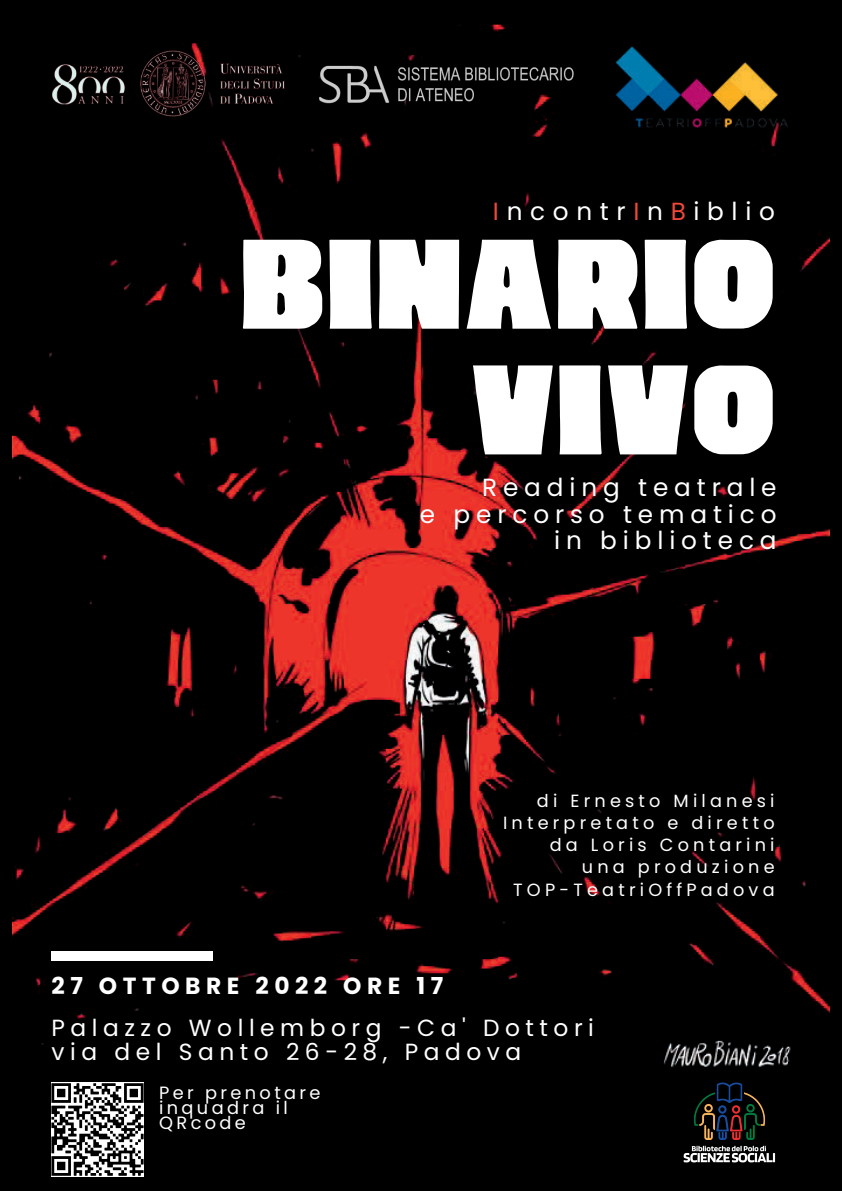
<style>
.page{position:relative;width:842px;height:1191px;background:#fff}
.page>*{position:absolute;margin:0;border:0;box-sizing:border-box;transform-origin:0 0}
.t1{font:141.4px/125.6px "Cubao Free Regular";color:#fff;text-align:right}
.t2{font:24.7px/26.5px "Poppins";letter-spacing:.235em;color:#fff;text-align:right}
.t3{font:24.7px "Poppins";letter-spacing:.31em;color:#fff}
.t4{font:23.3px/24.9px "Poppins";letter-spacing:.235em;color:#fff}
.t5{font:700 23.3px "Poppins";letter-spacing:.235em;color:#fff}
.t6{font:17.8px/14.8px "Poppins";letter-spacing:.19em;color:#fff}
.t7{font:17.7px/22.3px "Poppins";letter-spacing:.235em;color:#fff;text-align:right}
.s1{color:#ef483b}
</style>
<div class="page">
<div style="left:0;top:0;width:842px;height:1190px;background:#000"></div>
<img style="left:13px;top:24px;width:816px;height:1041px">
<img style="left:334px;top:58px;width:246px;height:51px">
<div style="left:51px;top:951px;width:162px;height:9px;background:#fff"></div>
<img style="left:670px;top:1063px;width:119px;height:100px">
<img style="left:52px;top:1082px;width:91px;height:93px">
<img style="left:13px;top:24px;width:321px;height:155px">
<h2 class="t3" style="left:493px;top:194px;width:284px"><span class="s1">I</span>ncontr<span class="s1">I</span>n<span class="s1">B</span>iblio</h2>
<h1 class="t1" style="left:239px;top:223px;width:539px">BINARIO<br>VIVO</h1>
<h2 class="t2" style="left:420px;top:474px;width:358px">Reading teatrale<br>e percorso tematico in biblioteca</h2>
<h3 class="t5" style="left:52px;top:969px;width:393px">27 OTTOBRE 2022 ORE 17</h3>
<p class="t7" style="left:503px;top:789px;width:273px">di Ernesto Milanesi<br>Interpretato e diretto da Loris Contarini una produzione<br>TOP-TeatriOffPadova</p>
<h3 class="t4" style="left:52px;top:1014px;width:544px">Palazzo Wollemborg -Ca' Dottori via del Santo 26-28, Padova</h3>
<p class="t6" style="left:159px;top:1085px;width:163px">Per prenotare inquadra il<br>QRcode</p>
</div>
